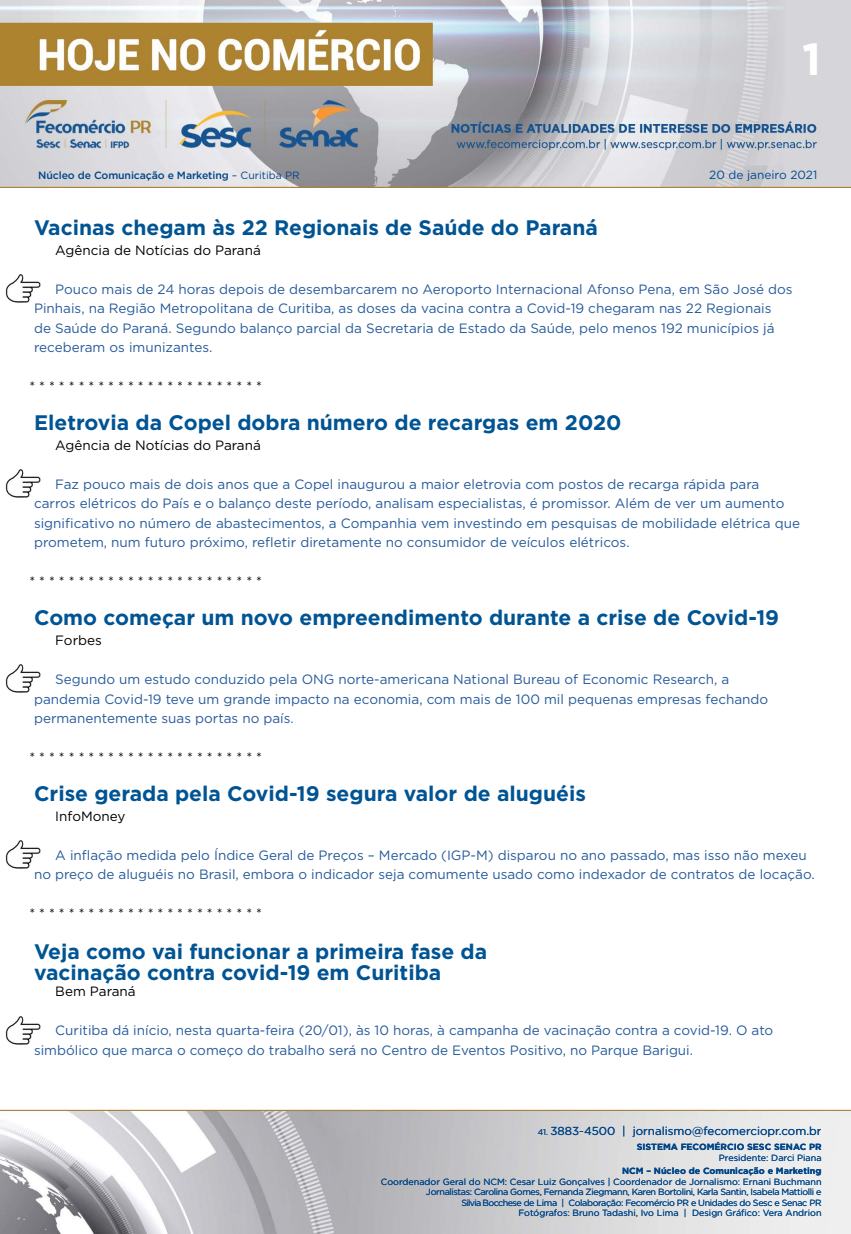
<style>
.page{position:relative;width:851px;height:1234px;background:#fff}
.page>*{position:absolute;margin:0;border:0;box-sizing:border-box;transform-origin:0 0}
.t1{font:700 45px "Gotham";color:#fff}
.t2{font:700 21px/21px "Gotham";color:#005493}
.t3{font:13.5px/19.5px "Gotham";color:#275b9b}
.t4{font:13.5px "Gotham";color:#000}
.t5{font:11.85px "Gotham";color:#004a93}
.t6{font:11.55px "Gotham";color:#004587}
.t7{font:500 10.5px "Gotham";letter-spacing:-.01em;color:#004587}
.t8{font:9px/10.5px "Gotham";letter-spacing:-.03em;color:#004587;text-align:right}
.t9{font:700 9px "Gotham";color:#004587}
.t10{font:9px "Gotham";color:#004587}
.s1{font-weight:400}
.s2{font-size:8.25px}
</style>
<div class="page">
<img style="left:0;top:0;width:850px;height:188px">
<img style="left:0;top:1109px;width:850px;height:124px">
<img style="left:5px;top:274px;width:35px;height:28px">
<img style="left:5px;top:469px;width:35px;height:28px">
<img style="left:5px;top:664px;width:35px;height:28px">
<img style="left:5px;top:1016px;width:35px;height:27px">
<img style="left:5px;top:840px;width:35px;height:28px">
<h1 class="t1" style="left:802px;top:29px;width:20px">1</h1>
<p class="t7" style="left:38px;top:168px;width:263px">Núcleo de Comunicação e Marketing <span class="s1">– Curitiba PR</span></p>
<p class="t5" style="left:709px;top:167px;width:109px">20 de janeiro 2021</p>
<h2 class="t2" style="left:34px;top:217px;width:565px">Vacinas chegam às 22 Regionais de Saúde do Paraná</h2>
<p class="t4" style="left:55px;top:241px;width:207px">Agência de Notícias do Paraná</p>
<p class="t3" style="left:34px;top:279px;width:760px;text-indent:21px">Pouco mais de 24 horas depois de desembarcarem no Aeroporto Internacional Afonso Pena, em São José dos Pinhais, na Região Metropolitana de Curitiba, as doses da vacina contra a Covid-19 chegaram nas 22 Regionais<br>de Saúde do Paraná. Segundo balanço parcial da Secretaria de Estado da Saúde, pelo menos 192 municípios já receberam os imunizantes.</p>
<p class="t4" style="left:29px;top:377px;width:234px">* * * * * * * * * * * * * * * * * * * * * * * *</p>
<h2 class="t2" style="left:34px;top:412px;width:589px">Eletrovia da Copel dobra número de recargas em 2020</h2>
<p class="t4" style="left:55px;top:436px;width:207px">Agência de Notícias do Paraná</p>
<p class="t3" style="left:34px;top:474px;width:767px;text-indent:21px">Faz pouco mais de dois anos que a Copel inaugurou a maior eletrovia com postos de recarga rápida para carros elétricos do País e o balanço deste período, analisam especialistas, é promissor. Além de ver um aumento significativo no número de abastecimentos, a Companhia vem investindo em pesquisas de mobilidade elétrica que prometem, num futuro próximo, refletir diretamente no consumidor de veículos elétricos.</p>
<p class="t4" style="left:29px;top:572px;width:234px">* * * * * * * * * * * * * * * * * * * * * * * *</p>
<h2 class="t2" style="left:34px;top:607px;width:746px">Como começar um novo empreendimento durante a crise de Covid-19</h2>
<p class="t4" style="left:55px;top:631px;width:48px">Forbes</p>
<p class="t3" style="left:34px;top:669px;width:735px;text-indent:21px">Segundo um estudo conduzido pela ONG norte-americana National Bureau of Economic Research, a pandemia Covid-19 teve um grande impacto na economia, com mais de 100 mil pequenas empresas fechando permanentemente suas portas no país.</p>
<p class="t4" style="left:29px;top:748px;width:234px">* * * * * * * * * * * * * * * * * * * * * * * *</p>
<h2 class="t2" style="left:34px;top:782px;width:553px">Crise gerada pela Covid-19 segura valor de aluguéis</h2>
<p class="t4" style="left:55px;top:807px;width:72px">InfoMoney</p>
<p class="t3" style="left:34px;top:844px;width:782px;text-indent:21px">A inflação medida pelo Índice Geral de Preços – Mercado (IGP-M) disparou no ano passado, mas isso não mexeu no preço de aluguéis no Brasil, embora o indicador seja comumente usado como indexador de contratos de locação.</p>
<p class="t4" style="left:29px;top:904px;width:234px">* * * * * * * * * * * * * * * * * * * * * * * *</p>
<h2 class="t2" style="left:34px;top:940px;width:454px">Veja como vai funcionar a primeira fase da vacinação contra covid-19 em Curitiba</h2>
<p class="t4" style="left:55px;top:982px;width:82px">Bem Paraná</p>
<p class="t3" style="left:34px;top:1020px;width:740px;text-indent:21px">Curitiba dá início, nesta quarta-feira (20/01), às 10 horas, à campanha de vacinação contra a covid-19. O ato simbólico que marca o começo do trabalho será no Centro de Eventos Positivo, no Parque Barigui.</p>
<p class="t6" style="left:537px;top:1123px;width:285px"><span class="s2">41.</span> 3883-4500 | jornalismo@fecomerciopr.com.br</p>
<p class="t9" style="left:636px;top:1140px;width:186px">SISTEMA FECOMÉRCIO SESC SENAC PR</p>
<p class="t10" style="left:718px;top:1151px;width:104px">Presidente: Darci Piana</p>
<p class="t9" style="left:622px;top:1164px;width:201px">NCM – Núcleo de Comunicação e Marketing</p>
<p class="t8" style="left:381px;top:1175px;width:442px">Coordenador Geral do NCM: Cesar Luiz Gonçalves | Coordenador de Jornalismo: Ernani Buchmann Jornalistas: Carolina Gomes, Fernanda Ziegmann, Karen Bortolini, Karla Santin, Isabela Mattiolli e<br>Silvia Bocchese de Lima | Colaboração: Fecomércio PR e Unidades do Sesc e Senac PR<br>Fotógrafos: Bruno Tadashi, Ivo Lima | Design Gráfico: Vera Andrion</p>
</div>
